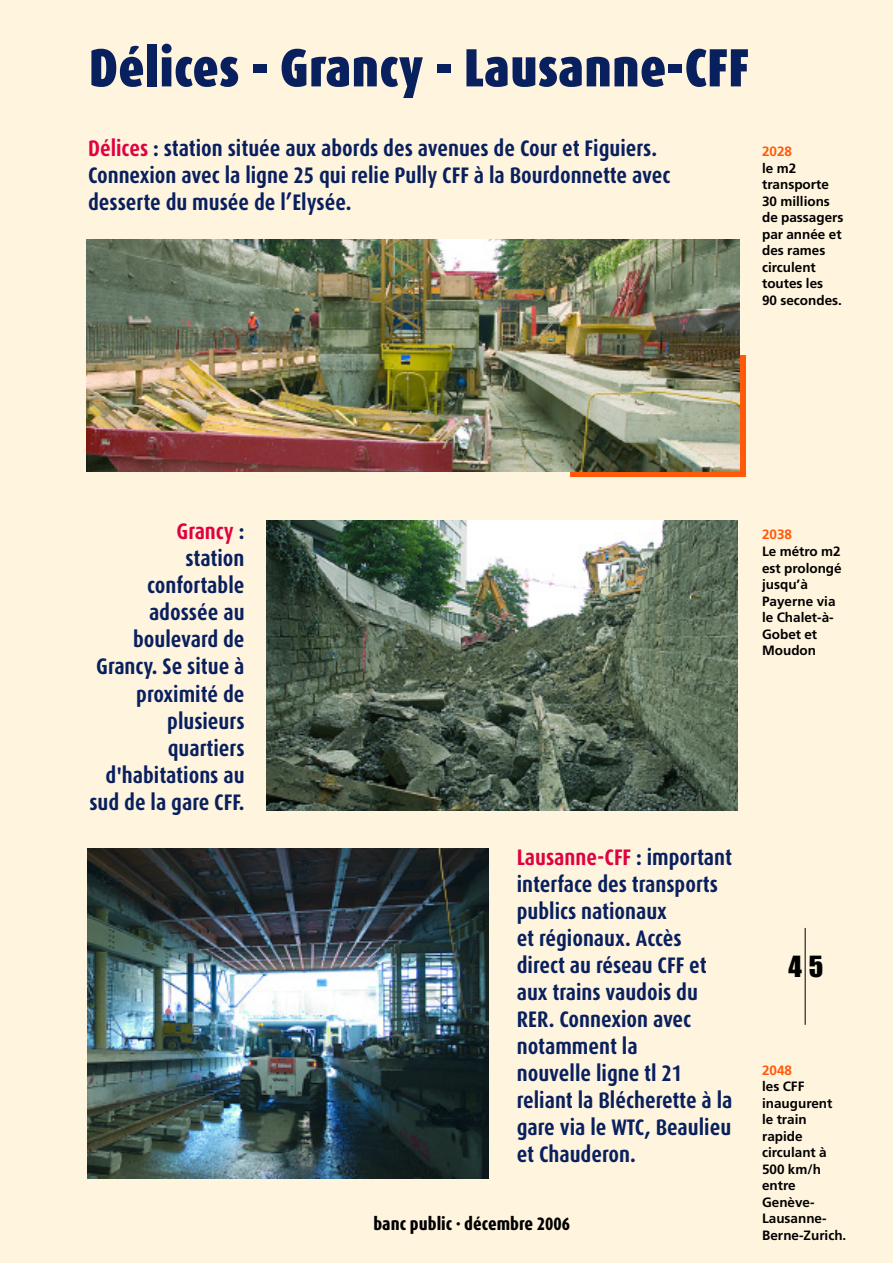
<style>
.page{position:relative;width:893px;height:1263px;background:#fff4dd}
.page>*{position:absolute;margin:0;border:0;box-sizing:border-box;transform-origin:0 0}
.t1{font:900 54px "Dax Condensed";color:#09205f}
.t2{font:27px "Impact";color:#000}
.t3{font:700 22.5px/27px "Dax Condensed";color:#09205f}
.t4{font:800 18px "Dax Condensed";color:#000}
.t5{font:700 13.5px/16.5px "Frutiger";color:#000}
.t6{font:700 13.5px "Frutiger";color:#ff590a}
.s1{color:#de0240}
</style>
<div class="page">
<img style="left:88px;top:849px;width:401px;height:329px">
<div style="left:570px;top:355px;width:176px;height:122px;background:#ff590a"></div>
<hr style="left:805px;top:928px;width:1px;height:97px;background:#000">
<img style="left:87px;top:240px;width:652px;height:232px">
<img style="left:266px;top:520px;width:471px;height:291px">
<h1 class="t1" style="left:89px;top:44px;width:662px">Délices - Grancy - Lausanne-CFF</h1>
<p class="t3" style="left:88px;top:136px;width:584px"><span class="s1">Délices</span> : station située aux abords des avenues de Cour et Figuiers.<br>Connexion avec la ligne 25 qui relie Pully CFF à la Bourdonnette avec desserte du musée de l’Elysée.</p>
<p class="t6" style="left:762px;top:146px;width:32px">2028</p>
<p class="t5" style="left:762px;top:161px;width:83px">le m2 transporte<br>30 millions de passagers par année et des rames circulent toutes les<br>90 secondes.</p>
<p class="t3" style="left:89px;top:519px;width:157px;text-align:right"><span class="s1">Grancy</span> :<br>station confortable adossée au boulevard de<br>Grancy. Se situe à proximité de plusieurs quartiers d'habitations au sud de la gare CFF.</p>
<p class="t6" style="left:762px;top:529px;width:32px">2038</p>
<p class="t5" style="left:762px;top:544px;width:81px">Le métro m2 est prolongé jusqu’à<br>Payerne via le Chalet-à-<br>Gobet et<br>Moudon</p>
<p class="t3" style="left:517px;top:845px;width:217px"><span class="s1">Lausanne-CFF</span> : important interface des transports publics nationaux<br>et régionaux. Accès direct au réseau CFF et aux trains vaudois du<br>RER. Connexion avec notamment la<br>nouvelle ligne tl 21 reliant la Blécherette à la gare via le WTC, Beaulieu et Chauderon.</p>
<p class="t4" style="left:373px;top:1216px;width:198px">banc public · décembre 2006</p>
<p class="t2" style="left:788px;top:952px;width:36px">45</p>
<p class="t6" style="left:762px;top:1065px;width:32px">2048</p>
<p class="t5" style="left:762px;top:1079px;width:86px">les CFF inaugurent le train rapide circulant à<br>500 km/h entre<br>Genève-<br>Lausanne-<br>Berne-Zurich.</p>
</div>
